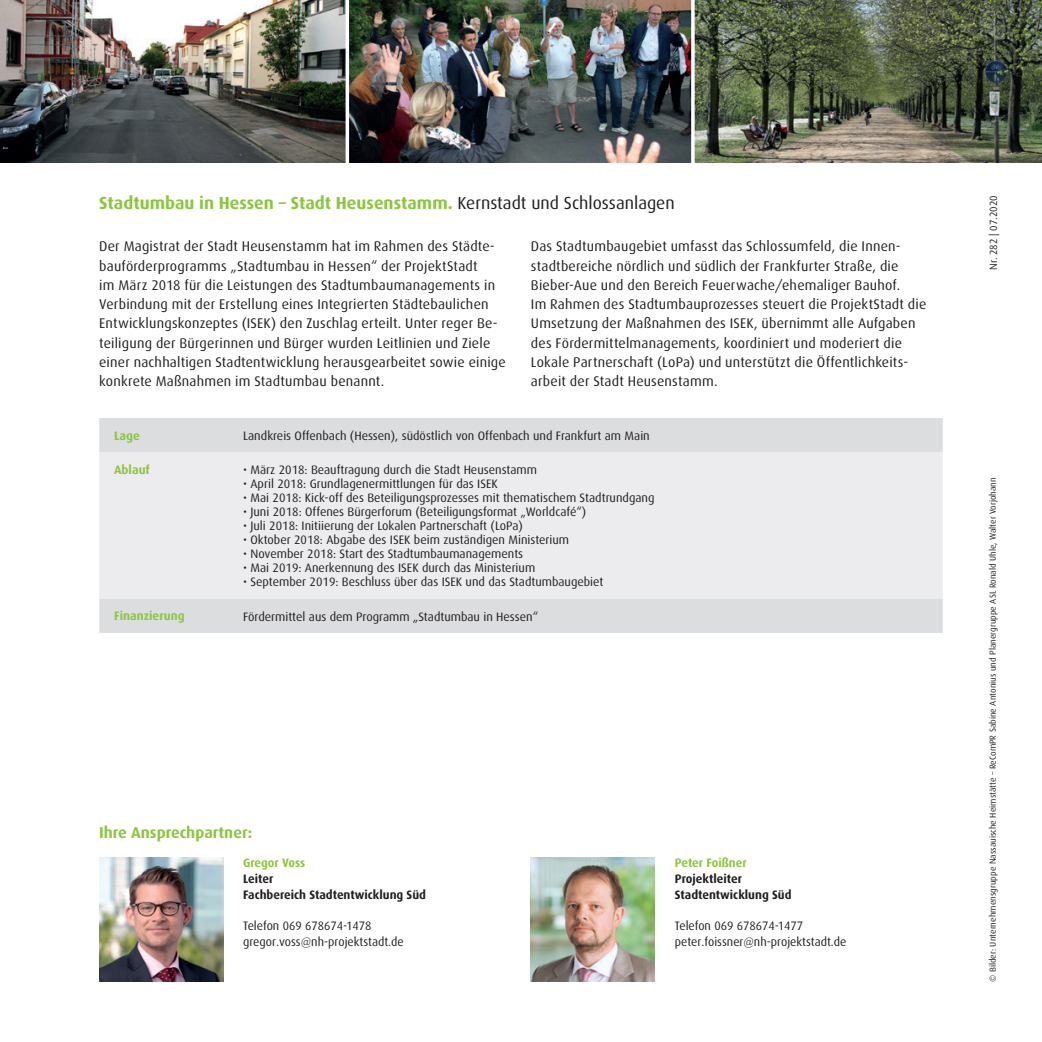
<style>
.page{position:relative;width:1042px;height:1042px;background:#fff}
.page>*{position:absolute;margin:0;border:0;box-sizing:border-box;transform-origin:0 0}
.t1{font:700 17.5px "Dax";color:#8bc63e}
.t2{font:700 15.75px "Dax";color:#8bc63e}
.t3{font:14px/19.2px "Dax";letter-spacing:.015em;color:#231f20}
.Tabelle_Fließtext{font:12.25px "Dax";color:#231f20}
.t4{font:700 12.25px/15.8px "Dax";color:#231f20}
.Tabelle_Spalte_links{font:700 12.25px "Dax";color:#8bc63e}
.t5{font:10.5px "Dax";color:#231f20}
.t6{font:8.75px "Dax";color:#231f20}
.s1{font-weight:400;color:#231f20}
</style>
<div class="page">
<img style="left:99px;top:858px;width:124px;height:124px">
<img style="left:0;top:0;width:345px;height:162px">
<img style="left:350px;top:0;width:341px;height:162px">
<img style="left:694px;top:0;width:348px;height:162px">
<div style="left:99px;top:418px;width:844px;height:215px;background:#dcdddf"></div>
<div style="left:99px;top:452px;width:844px;height:146px;background:#ececee"></div>
<svg style="left:345px;top:0;width:1px;height:163px"></svg>
<img style="left:531px;top:858px;width:124px;height:124px">
<p class="t1" style="left:99px;top:193px;width:577px">Stadtumbau in Hessen – Stadt Heusenstamm. <span class="s1">Kernstadt und Schlossanlagen</span></p>
<p class="t3" style="left:99px;top:237px;width:408px">Der Magistrat der Stadt Heusenstamm hat im Rahmen des Städte&shy;bauförderprogramms „Stadtumbau in Hessen“ der ProjektStadt<br>im März 2018 für die Leistungen des Stadtumbaumanagements in Verbindung mit der Erstellung eines Integrierten Städtebaulichen Entwicklungskonzeptes (ISEK) den Zuschlag erteilt. Unter reger Be&shy;teiligung der Bürgerinnen und Bürger wurden Leitlinien und Ziele einer nachhaltigen Stadtentwicklung herausgearbeitet sowie einige konkrete Maßnahmen im Stadtumbau benannt.</p>
<p class="t3" style="left:531px;top:237px;width:397px">Das Stadtumbaugebiet umfasst das Schlossumfeld, die Innen&shy;stadtbereiche nördlich und südlich der Frankfurter Straße, die Bieber-Aue und den Bereich Feuerwache/ehemaliger Bauhof.<br>Im Rahmen des Stadtumbauprozesses steuert die ProjektStadt die Umsetzung der Maßnahmen des ISEK, übernimmt alle Aufgaben des Fördermittelmanagements, koordiniert und moderiert die Lokale Partnerschaft (LoPa) und unterstützt die Öffentlichkeits&shy;arbeit der Stadt Heusenstamm.</p>
<p class="Tabelle_Spalte_links" style="left:114px;top:429px;width:27px">Lage</p>
<p class="Tabelle_Fließtext" style="left:243px;top:429px;width:408px">Landkreis Offenbach (Hessen), südöstlich von Offenbach und Frankfurt am Main</p>
<p class="Tabelle_Spalte_links" style="left:114px;top:463px;width:37px">Ablauf</p>
<p class="Tabelle_Fließtext" style="left:243px;top:463px;width:295px">• März 2018: Beauftragung durch die Stadt Heusenstamm</p>
<p class="Tabelle_Fließtext" style="left:243px;top:477px;width:256px">• April 2018: Grundlagenermittlungen für das ISEK</p>
<p class="Tabelle_Fließtext" style="left:243px;top:491px;width:413px">• Mai 2018: Kick-off des Beteiligungsprozesses mit thematischem Stadtrundgang</p>
<p class="Tabelle_Fließtext" style="left:243px;top:505px;width:345px">• Juni 2018: Offenes Bürgerforum (Beteiligungsformat „Worldcafé“)</p>
<p class="Tabelle_Fließtext" style="left:243px;top:519px;width:281px">• Juli 2018: Initiierung der Lokalen Partnerschaft (LoPa)</p>
<p class="Tabelle_Fließtext" style="left:243px;top:533px;width:327px">• Oktober 2018: Abgabe des ISEK beim zuständigen Ministerium</p>
<p class="Tabelle_Fließtext" style="left:243px;top:547px;width:282px">• November 2018: Start des Stadtumbaumanagements</p>
<p class="Tabelle_Fließtext" style="left:243px;top:561px;width:294px">• Mai 2019: Anerkennung des ISEK durch das Ministerium</p>
<p class="Tabelle_Fließtext" style="left:243px;top:575px;width:362px">• September 2019: Beschluss über das ISEK und das Stadtumbaugebiet</p>
<p class="Tabelle_Spalte_links" style="left:114px;top:609px;width:72px">Finanzierung</p>
<p class="Tabelle_Fließtext" style="left:243px;top:609px;width:296px">Fördermittel aus dem Programm „Stadtumbau in Hessen“</p>
<p class="t2" style="left:99px;top:823px;width:155px">Ihre Ansprechpartner:</p>
<p class="Tabelle_Spalte_links" style="left:243px;top:856px;width:64px">Gregor Voss</p>
<p class="t4" style="left:243px;top:871px;width:184px">Leiter<br>Fachbereich Stadtentwicklung Süd</p>
<p class="Tabelle_Fließtext" style="left:243px;top:919px;width:130px">Telefon 069 678674-1478</p>
<p class="Tabelle_Fließtext" style="left:243px;top:935px;width:162px">gregor.voss@nh-projektstadt.de</p>
<p class="Tabelle_Spalte_links" style="left:675px;top:856px;width:73px">Peter Foißner</p>
<p class="t4" style="left:675px;top:871px;width:118px">Projektleiter<br>Stadtentwicklung Süd</p>
<p class="Tabelle_Fließtext" style="left:675px;top:919px;width:130px">Telefon 069 678674-1477</p>
<p class="Tabelle_Fließtext" style="left:675px;top:935px;width:173px">peter.foissner@nh-projektstadt.de</p>
<p class="t5" style="left:987px;top:270px;width:76px;rotate:-90deg">Nr. 282 | 07.2020</p>
<p class="t6" style="left:988px;top:982px;width:506px;rotate:-90deg">© Bilder: Unternehmensgruppe Nassauische Heimstätte – ReComPR Sabine Antonius und Planergruppe ASL Ronald Uhle, Walter Vorjohann</p>
</div>
